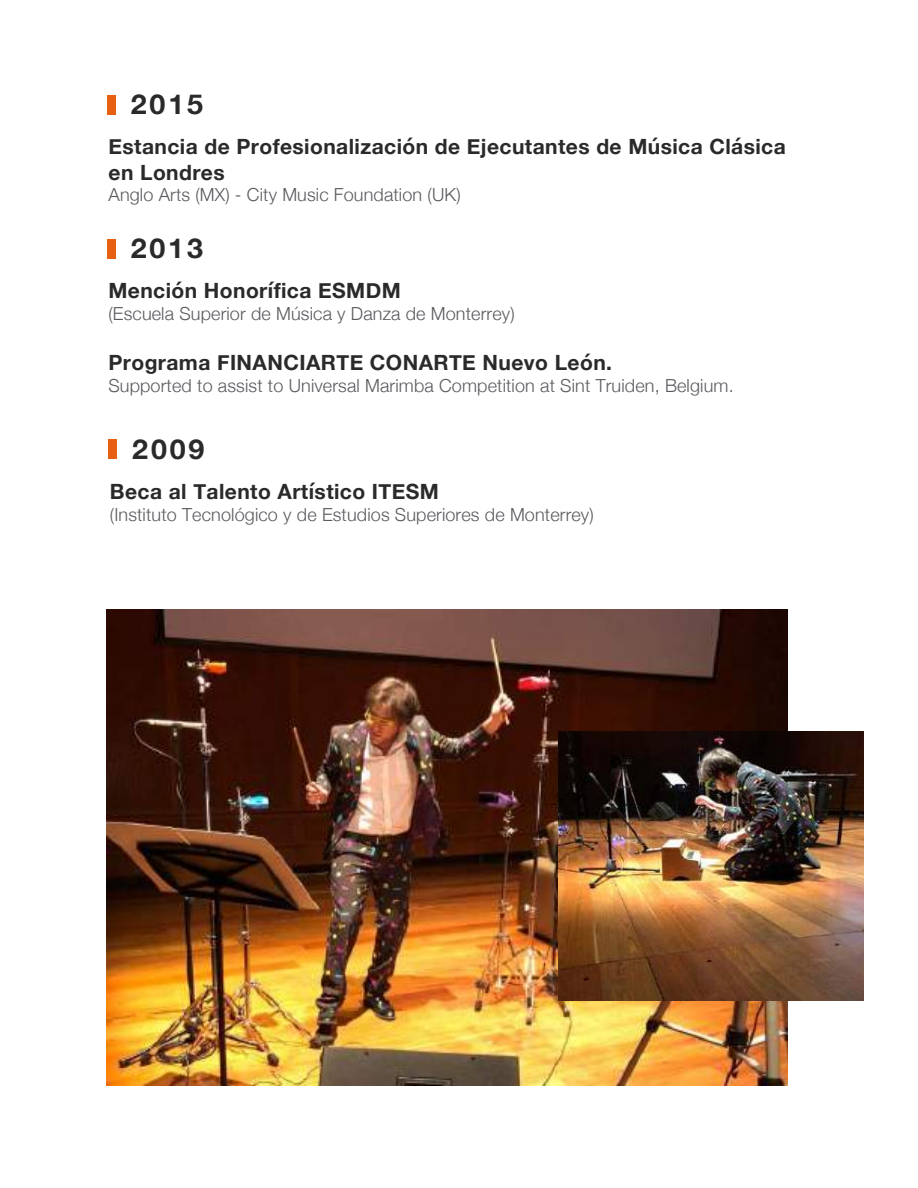
<style>
.page{position:relative;width:918px;height:1188px;background:#fff}
.page>*{position:absolute;margin:0;border:0;box-sizing:border-box;transform-origin:0 0}
.t1{font:700 27.45px "Helvetica Neue";letter-spacing:.1em;color:#2a2a2a;scale:1.05 1}
.t2{font:700 21px/25.2px "Helvetica Neue";letter-spacing:.02em;color:#2a2a2a}
.t3{font:300 18px "Helvetica Neue";letter-spacing:.01em;color:#5a5a5f}
</style>
<div class="page">
<div style="left:107px;top:95px;width:9px;height:19px;background:#e76011"></div>
<div style="left:107px;top:239px;width:9px;height:19px;background:#e76011"></div>
<div style="left:108px;top:440px;width:9px;height:19px;background:#e76011"></div>
<img style="left:107px;top:609px;width:681px;height:476px">
<img style="left:559px;top:732px;width:305px;height:269px">
<h1 class="t1" style="left:131px;top:83px;width:70px">2015</h1>
<p class="t2" style="left:109px;top:135px;width:679px">Estancia de Profesionalización de Ejecutantes de Música Clásica en Londres</p>
<p class="t3" style="left:109px;top:180px;width:354px">Anglo Arts (MX) - City Music Foundation (UK)</p>
<h1 class="t1" style="left:131px;top:227px;width:70px">2013</h1>
<p class="t2" style="left:108px;top:279px;width:294px">Mención Honorífica ESMDM</p>
<p class="t3" style="left:108px;top:299px;width:408px">(Escuela Superior de Música y Danza de Monterrey)</p>
<p class="t2" style="left:108px;top:351px;width:505px">Programa FINANCIARTE CONARTE Nuevo León.</p>
<p class="t3" style="left:108px;top:371px;width:627px">Supported to assist to Universal Marimba Competition at Sint Truiden, Belgium.</p>
<h1 class="t1" style="left:132px;top:428px;width:70px">2009</h1>
<p class="t2" style="left:110px;top:480px;width:331px">Beca al Talento Artístico ITESM</p>
<p class="t3" style="left:110px;top:500px;width:485px">(Instituto Tecnológico y de Estudios Superiores de Monterrey)</p>
</div>
